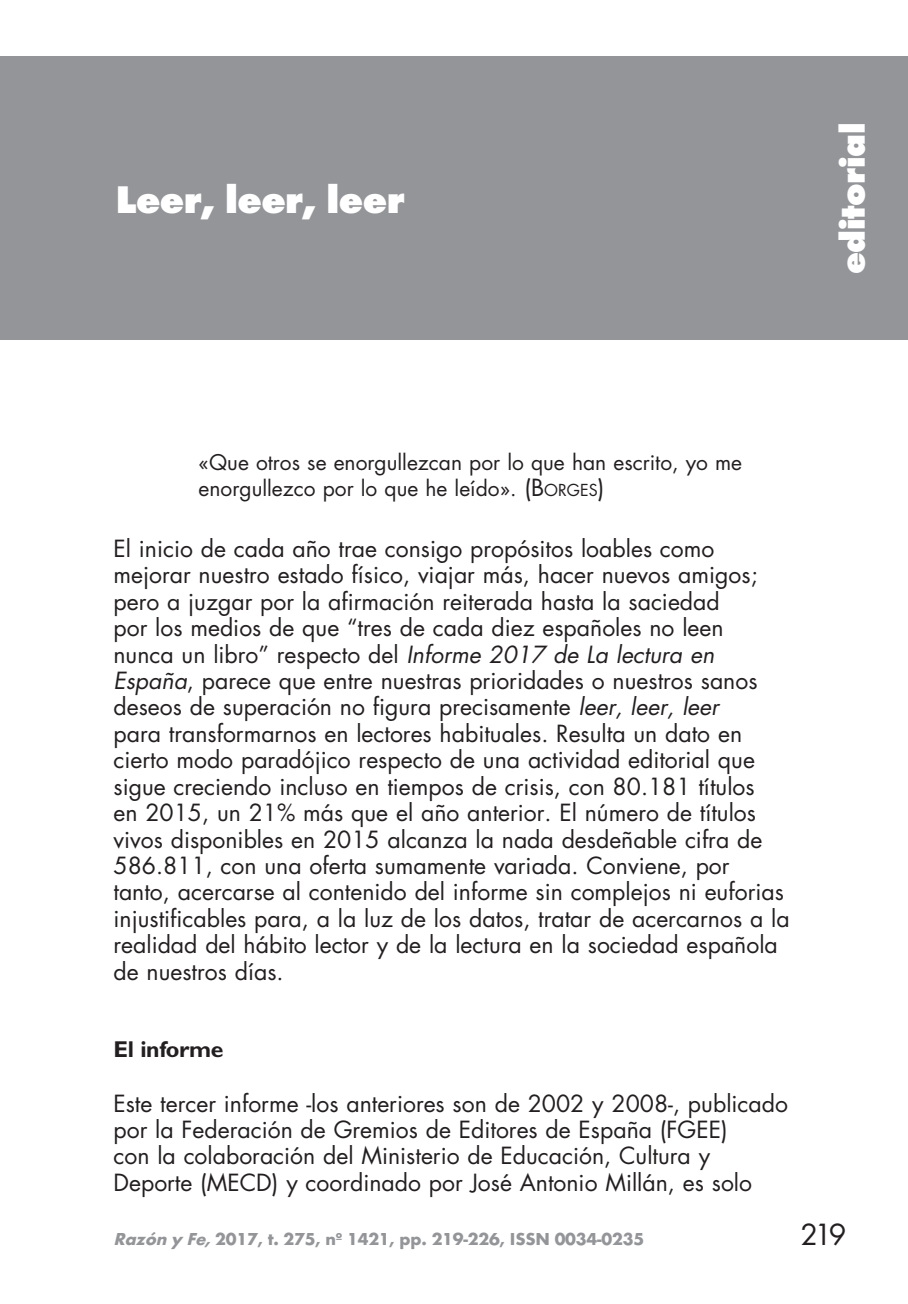
<style>
.page{position:relative;width:908px;height:1304px;background:#fff}
.page>*{position:absolute;margin:0;border:0;box-sizing:border-box;transform-origin:0 0}
.t1{font:800 40px "Futura T";letter-spacing:-.015em;color:#fff}
.t2{font:800 36px "Futura T";letter-spacing:-.01em;color:#fff}
.t3{font:32px "Futura T";color:#231f20}
.t4{font:23px/26.4px "Futura";color:#231f20}
.t5{font:700 23px "Gill Sans";letter-spacing:-.015em;color:#231f20}
.t6{font:21px/26.4px "Futura";color:#231f20}
.t7{font:700 18px "Futura T";letter-spacing:-.01em;color:#939598}
.s1{font-size:23px}
.s2{font-size:16.2px}
.s3{font-style:italic}
</style>
<div class="page">
<div style="left:0;top:57px;width:907px;height:283px;background:#939598"></div>
<p class="t1" style="left:115px;top:176px;width:290px">Leer, leer, leer</p>
<p class="t2" style="left:830px;top:274px;width:153px;rotate:-90deg">editorial</p>
<p class="t6" style="left:198px;top:449px;width:545px">«Que otros se enorgullezcan por lo que han escrito, yo me enorgullezco por lo que he leído». <span class="s1">(</span><span class="s1">B</span><span class="s2">ORGES</span><span class="s1">)</span></p>
<p class="t4" style="left:113px;top:535px;width:677px">El inicio de cada año trae consigo propósitos loables como mejorar nuestro estado físico, viajar más, hacer nuevos amigos; pero a juzgar por la afirmación reiterada hasta la saciedad<br>por los medios de que “tres de cada diez españoles no leen nunca un libro” respecto del <span class="s3">Informe 2017 de La lectura en España</span>, parece que entre nuestras prioridades o nuestros sanos deseos de superación no figura precisamente <span class="s3">leer, leer, leer<br></span>para transformarnos en lectores habituales. Resulta un dato en cierto modo paradójico respecto de una actividad editorial que sigue creciendo incluso en tiempos de crisis, con 80.181 títulos<br>en 2015, un 21% más que el año anterior. El número de títulos vivos disponibles en 2015 alcanza la nada desdeñable cifra de 586.811, con una oferta sumamente variada. Conviene, por tanto, acercarse al contenido del informe sin complejos ni euforias injustificables para, a la luz de los datos, tratar de acercarnos a la realidad del hábito lector y de la lectura en la sociedad española de nuestros días.</p>
<p class="t5" style="left:113px;top:1035px;width:112px">El informe</p>
<p class="t4" style="left:113px;top:1090px;width:675px">Este tercer informe -los anteriores son de 2002 y 2008-, publicado por la Federación de Gremios de Editores de España (FGEE)<br>con la colaboración del Ministerio de Educación, Cultura y Deporte (MECD) y coordinado por José Antonio Millán, es solo</p>
<p class="t7" style="left:113px;top:1228px;width:532px"><span class="s3">Razón y Fe,</span>2017, t. 275, nº 1421, pp. 219-226, ISSN 0034-0235</p>
<p class="t3" style="left:799px;top:1216px;width:48px">219</p>
</div>
